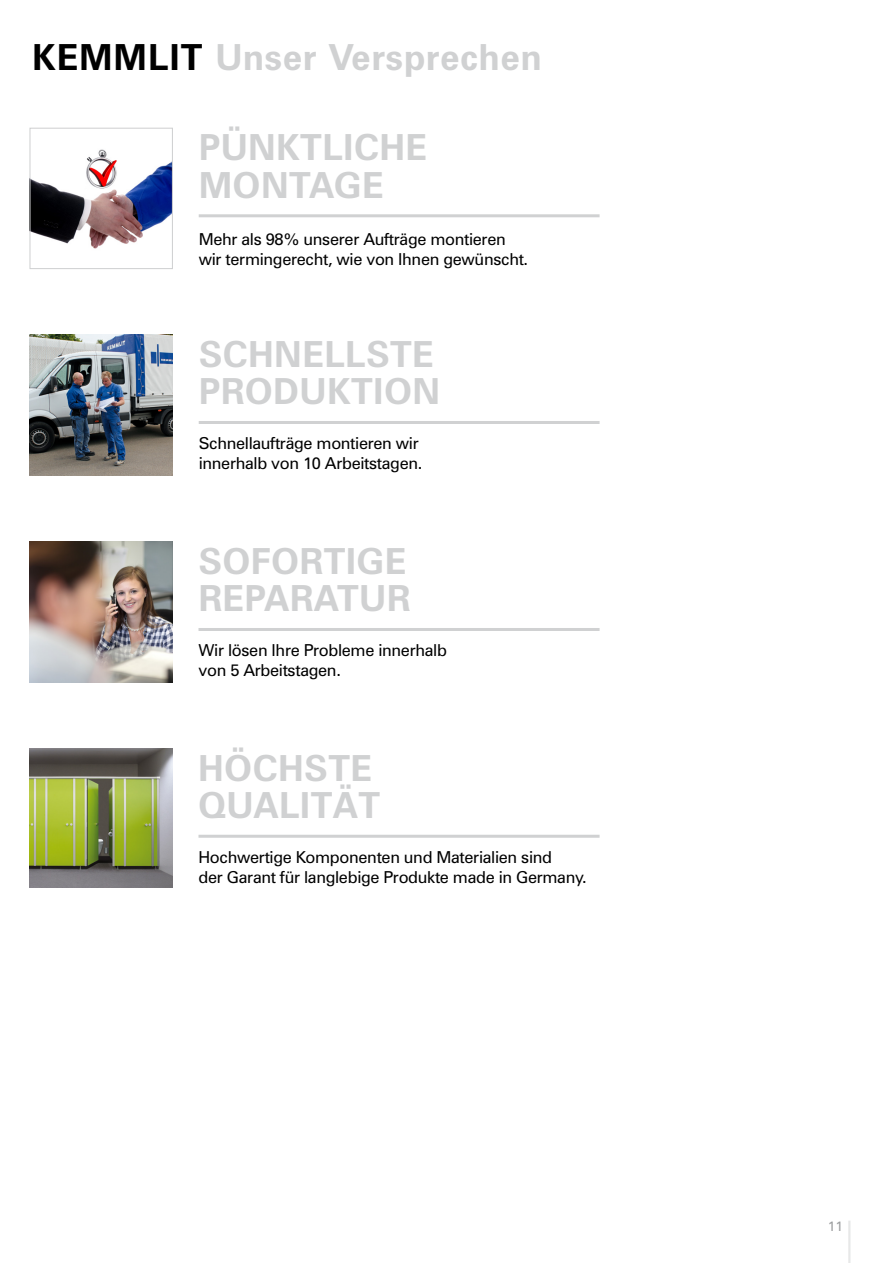
<style>
.page{position:relative;width:893px;height:1263px;background:#fff}
.page>*{position:absolute;margin:0;border:0;box-sizing:border-box;transform-origin:0 0}
.t1{font:700 36px/37.5px "Zurich BT";letter-spacing:.01em;color:#d0d1d2}
.t2{font:16.5px/19.8px "Zurich BT";letter-spacing:-.02em;color:#000}
.t3{font:13.5px "Zurich BT";color:#9c9e9f}
.s1{color:#000}
</style>
<div class="page">
<hr style="left:848px;top:1220px;width:2px;height:43px;background:#d0d1d2">
<img style="left:31px;top:149px;width:140px;height:100px">
<div style="left:29px;top:128px;width:144px;height:141px;border:1px solid #d0d1d2"></div>
<img style="left:30px;top:335px;width:142px;height:140px">
<img style="left:30px;top:542px;width:142px;height:140px">
<img style="left:30px;top:749px;width:142px;height:138px">
<hr style="left:199px;top:214px;width:401px;height:3px;background:#d0d1d2">
<hr style="left:199px;top:421px;width:401px;height:3px;background:#d0d1d2">
<hr style="left:198px;top:628px;width:402px;height:3px;background:#d0d1d2">
<hr style="left:198px;top:835px;width:402px;height:3px;background:#d0d1d2">
<h1 class="t1" style="left:32px;top:38px;width:511px"><span class="s1">KEMMLIT</span> Unser Versprechen</h1>
<h1 class="t1" style="left:199px;top:128px;width:230px">PÜNKTLICHE<br>MONTAGE</h1>
<p class="t2" style="left:199px;top:229px;width:331px">Mehr als 98% unserer Aufträge montieren wir termingerecht, wie von Ihnen gewünscht.</p>
<h1 class="t1" style="left:199px;top:335px;width:243px">SCHNELLSTE<br>PRODUKTION</h1>
<p class="t2" style="left:199px;top:433px;width:225px">Schnellaufträge montieren wir innerhalb von 10 Arbeitstagen.</p>
<h1 class="t1" style="left:198px;top:542px;width:214px">SOFORTIGE<br>REPARATUR</h1>
<p class="t2" style="left:198px;top:640px;width:250px">Wir lösen Ihre Probleme innerhalb von 5 Arbeitstagen.</p>
<h1 class="t1" style="left:198px;top:749px;width:183px">HÖCHSTE<br>QUALITÄT</h1>
<p class="t2" style="left:198px;top:847px;width:390px">Hochwertige Komponenten und Materialien sind<br>der Garant für langlebige Produkte made in Germany.</p>
<p class="t3" style="left:828px;top:1218px;width:16px">11</p>
</div>
